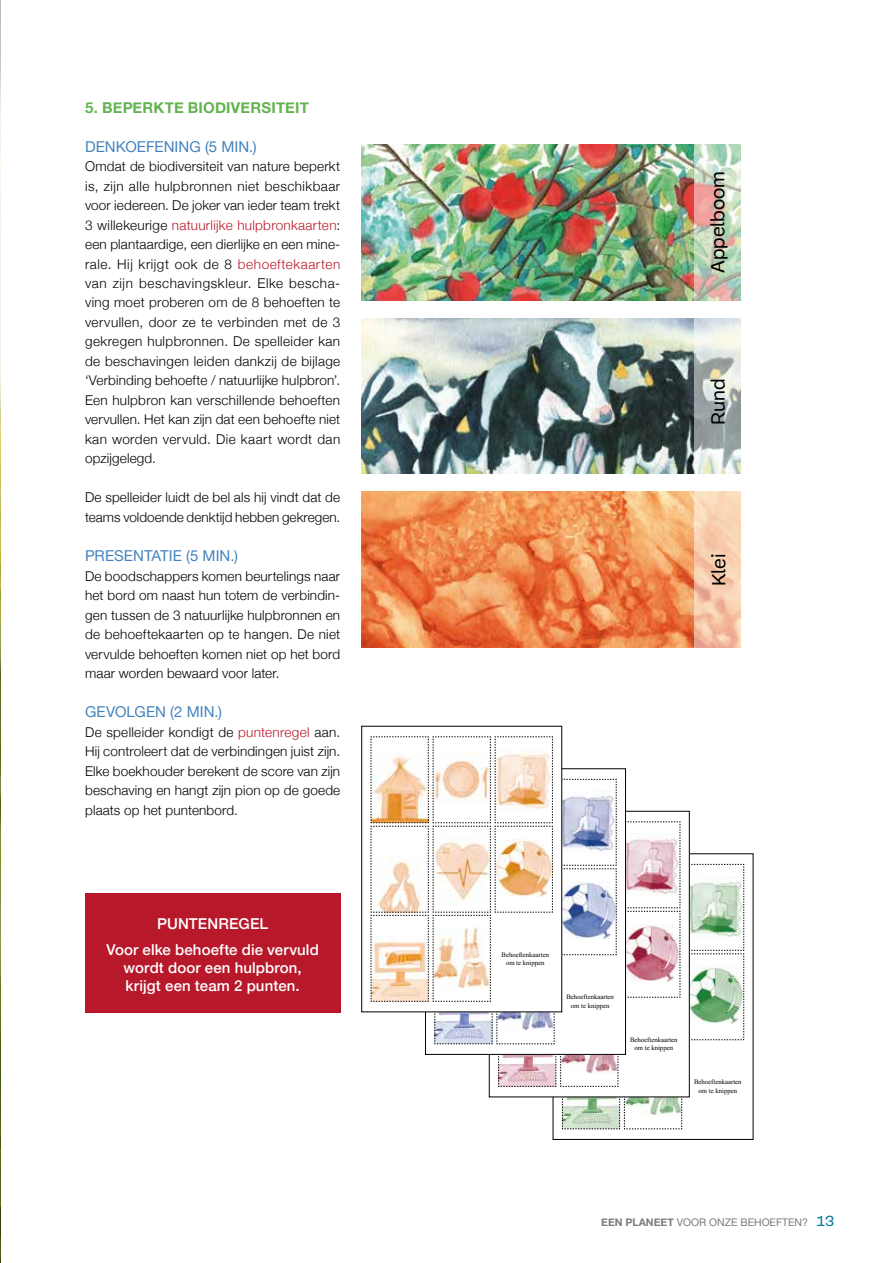
<style>
.page{position:relative;width:893px;height:1263px;background:#fff}
.page>*{position:absolute;margin:0;border:0;box-sizing:border-box;transform-origin:0 0}
.t1{font:19.65px "Mija";color:#000}
.t2{font:500 15px/26.5px "Helvetica Neue";letter-spacing:.01em;color:#fff;text-align:center}
.t3{font:15px "Helvetica Neue";color:#4482be}
.t4{font:700 15px "Helvetica Neue";letter-spacing:.01em;color:#63b450}
.t5{font:300 13.5px/19.5px "Helvetica Neue";letter-spacing:.01em;color:#000;text-align:justify}
.t6{font:10.5px "Helvetica Neue";color:#7c7b7b}
.t7{font:6.75px/8.1px "Times New Roman";color:#000;text-align:center}
.s1{color:#b7182a}
.s2{font-weight:700}
.s3{font-family:"Mija";font-size:15px;color:#007a9d}
</style>
<div class="page">
<img style="left:0;top:0;width:1px;height:1263px">
<div style="left:85px;top:893px;width:255px;height:119px;background:#b7182a"></div>
<img style="left:361px;top:145px;width:334px;height:155px">
<img style="left:695px;top:145px;width:46px;height:155px">
<img style="left:361px;top:318px;width:334px;height:155px">
<svg style="left:695px;top:318px;width:46px;height:155px;background:#c3cac6"></svg>
<img style="left:361px;top:492px;width:334px;height:155px">
<svg style="left:695px;top:492px;width:46px;height:155px;background:#f6ccae"></svg>
<img style="left:371px;top:736px;width:374px;height:393px">
<div style="left:361px;top:726px;width:201px;height:286px;border:1px solid #000"></div>
<p class="t4" style="left:85px;top:95px;width:225px">5. BEPERKTE BIODIVERSITEIT</p>
<p class="t3" style="left:85px;top:135px;width:173px">DENKOEFENING (5 MIN.)</p>
<p class="t5" style="left:85px;top:155px;width:257px">Omdat de biodiversiteit van nature beperkt is, zijn alle hulpbronnen niet beschikbaar voor iedereen. De joker van ieder team trekt 3 willekeurige <span class="s1">natuurlijke hulpbronkaarten</span>: een plantaardige, een dierlijke en een mine&shy;rale. Hij krijgt ook de 8 <span class="s1">behoeftekaarten </span>van zijn beschavingskleur. Elke bescha&shy;ving moet proberen om de 8 behoeften te vervullen, door ze te verbinden met de 3 gekregen hulpbronnen. De spelleider kan de beschavingen leiden dankzij de bijlage ‘Verbinding behoefte / natuurlijke hulpbron’.<br>Een hulpbron kan verschillende behoeften vervullen. Het kan zijn dat een behoefte niet kan worden vervuld. Die kaart wordt dan opzijgelegd.</p>
<p class="t5" style="left:85px;top:487px;width:257px">De spelleider luidt de bel als hij vindt dat de teams voldoende denktijd hebben gekregen.</p>
<p class="t3" style="left:85px;top:545px;width:154px">PRESENTATIE (5 MIN.)</p>
<p class="t5" style="left:85px;top:565px;width:257px">De boodschappers komen beurtelings naar het bord om naast hun totem de verbindin&shy;gen tussen de 3 natuurlijke hulpbronnen en de behoeftekaarten op te hangen. De niet vervulde behoeften komen niet op het bord maar worden bewaard voor later.</p>
<p class="t3" style="left:85px;top:701px;width:139px">GEVOLGEN (2 MIN.)</p>
<p class="t5" style="left:85px;top:721px;width:257px">De spelleider kondigt de <span class="s1">puntenregel</span> aan.<br>Hij controleert dat de verbindingen juist zijn.<br>Elke boekhouder berekent de score van zijn beschaving en hangt zijn pion op de goede plaats op het puntenbord.</p>
<p class="t2" style="left:106px;top:909px;width:214px">PUNTENREGEL<br>Voor elke behoefte die vervuld</p>
<p class="t2" style="left:124px;top:957px;width:180px;line-height:18px;text-align:left">wordt door een hulpbron, krijgt een team 2 punten.</p>
<h1 class="t1" style="left:707px;top:273px;width:104px;rotate:-90deg">Appelboom</h1>
<h1 class="t1" style="left:707px;top:425px;width:48px;rotate:-90deg">Rund</h1>
<h1 class="t1" style="left:708px;top:586px;width:34px;rotate:-90deg">Klei</h1>
<p class="t7" style="left:502px;top:950px;width:49px">Behoeftenkaarten om te knippen</p>
<p class="t7" style="left:566px;top:993px;width:49px">Behoeftenkaarten om te knippen</p>
<p class="t7" style="left:630px;top:1035px;width:49px">Behoeftenkaarten om te knippen</p>
<p class="t7" style="left:694px;top:1078px;width:49px">Behoeftenkaarten om te knippen</p>
<p class="t6" style="left:601px;top:1214px;width:234px"><span class="s2">EEN PLANEET</span> VOOR ONZE BEHOEFTEN? <span class="s3">13</span></p>
</div>
